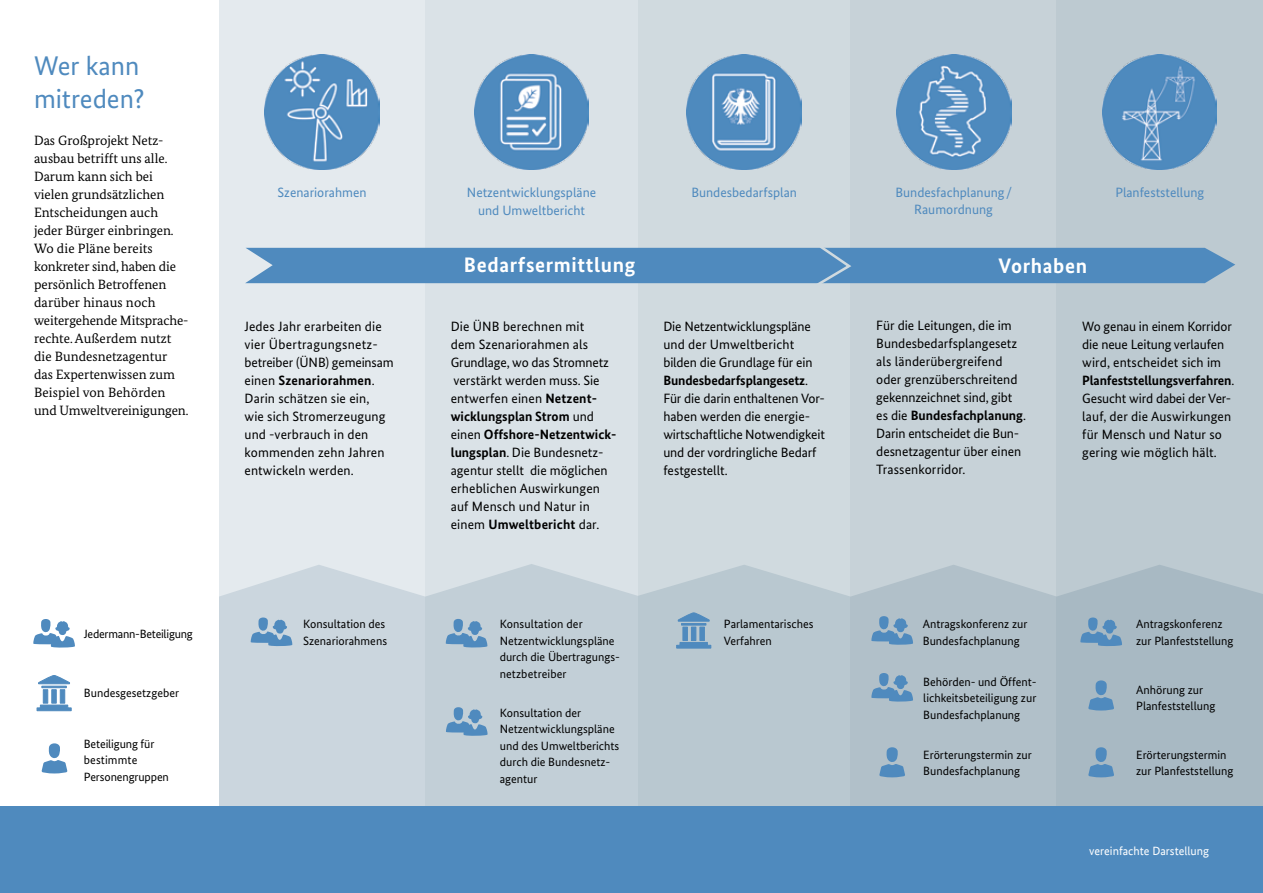
<style>
.page{position:relative;width:1263px;height:893px;background:#fff}
.page>*{position:absolute;margin:0;border:0;box-sizing:border-box;transform-origin:0 0}
.t1{font:27px/32.4px "Bundes Sans";color:#4f8abe}
.t2{font:700 21px "Bundes Sans";letter-spacing:.03em;color:#fff}
.t3{font:13.5px/18px "Bundes Sans";color:#000}
.t4{font:13.5px/18px "Bundes Serif";color:#000}
.t5{font:13.5px/18px "Bundes Sans";color:#4f8abe;text-align:center}
.t6{font:12px/16.5px "Bundes Sans";color:#000}
.t7{font:12px "Bundes Sans Office";color:#fff}
.t8{font:12px "Bundes Sans";letter-spacing:-.02em;color:#000}
.s1{font-weight:700}
</style>
<div class="page">
<div style="left:219px;top:0;width:206px;height:866px;background:#e4eaee"></div>
<div style="left:425px;top:0;width:213px;height:825px;background:#dae2e7"></div>
<div style="left:638px;top:0;width:212px;height:825px;background:#d0dadf"></div>
<div style="left:850px;top:0;width:207px;height:825px;background:#c7d2d8"></div>
<div style="left:1056px;top:0;width:207px;height:825px;background:#bdcad1"></div>
<svg style="left:219px;top:564px;width:1044px;height:242px;background:#bbc9d1"></svg>
<div style="left:0;top:806px;width:1263px;height:87px;background:#4f8abe"></div>
<img style="left:265px;top:55px;width:114px;height:114px">
<img style="left:474px;top:55px;width:115px;height:114px">
<img style="left:687px;top:55px;width:114px;height:114px">
<img style="left:896px;top:55px;width:115px;height:114px">
<img style="left:1102px;top:55px;width:115px;height:114px">
<svg style="left:250px;top:616px;width:43px;height:31px"></svg>
<svg style="left:33px;top:619px;width:42px;height:29px"></svg>
<svg style="left:445px;top:618px;width:43px;height:30px"></svg>
<svg style="left:677px;top:612px;width:33px;height:10px"></svg>
<hr style="left:681px;top:623px;width:25px;height:2px;background:#4f8abe">
<svg style="left:682px;top:627px;width:6px;height:14px"></svg>
<div style="left:691px;top:627px;width:5px;height:14px;background:#4f8abe"></div>
<svg style="left:699px;top:627px;width:6px;height:14px"></svg>
<svg style="left:676px;top:642px;width:36px;height:7px"></svg>
<svg style="left:1080px;top:616px;width:42px;height:31px"></svg>
<svg style="left:1087px;top:678px;width:29px;height:51px"></svg>
<svg style="left:1087px;top:745px;width:29px;height:51px"></svg>
<svg style="left:871px;top:672px;width:42px;height:30px"></svg>
<svg style="left:871px;top:615px;width:42px;height:30px"></svg>
<svg style="left:878px;top:745px;width:29px;height:51px"></svg>
<svg style="left:445px;top:706px;width:43px;height:30px"></svg>
<svg style="left:245px;top:247px;width:990px;height:37px;background:#5990c0"></svg>
<svg style="left:38px;top:675px;width:32px;height:10px"></svg>
<hr style="left:41px;top:686px;width:26px;height:2px;background:#4f8abe">
<div style="left:43px;top:689px;width:5px;height:14px;background:#4f8abe"></div>
<svg style="left:51px;top:689px;width:6px;height:14px"></svg>
<div style="left:60px;top:689px;width:5px;height:14px;background:#4f8abe"></div>
<svg style="left:36px;top:704px;width:36px;height:7px"></svg>
<svg style="left:41px;top:743px;width:27px;height:31px"></svg>
<h1 class="t1" style="left:34px;top:50px;width:112px">Wer kann mitreden?</h1>
<p class="t4" style="left:34px;top:132px;width:156px">Das Großprojekt Netz&shy;ausbau betrifft uns alle.<br>Darum kann sich bei vielen grundsätzlichen<br>Entscheidungen auch jeder Bürger einbringen.<br>Wo die Pläne bereits konkreter sind, haben die persönlich Betroffenen darüber hinaus noch weitergehende Mitsprache&shy;rechte. Außerdem nutzt die Bundesnetzagentur das Expertenwissen zum<br>Beispiel von Behörden und Umweltvereinigungen.</p>
<p class="t8" style="left:84px;top:626px;width:111px">Jedermann-Beteiligung</p>
<p class="t6" style="left:84px;top:684px;width:97px">Bundesgesetzgeber</p>
<p class="t6" style="left:84px;top:735px;width:87px">Beteiligung für bestimmte<br>Personengruppen</p>
<p class="t5" style="left:278px;top:183px;width:90px">Szenariorahmen</p>
<p class="t5" style="left:467px;top:183px;width:131px">Netzentwicklungspläne und Umweltbericht</p>
<p class="t5" style="left:895px;top:184px;width:118px;line-height:16.5px">Bundesfachplanung /<br>Raumordnung</p>
<p class="t5" style="left:691px;top:183px;width:107px">Bundesbedarfsplan</p>
<p class="t5" style="left:1115px;top:183px;width:91px">Planfeststellung</p>
<h2 class="t2" style="left:464px;top:252px;width:173px">Bedarfsermittlung</h2>
<h2 class="t2" style="left:999px;top:253px;width:90px">Vorhaben</h2>
<p class="t3" style="left:244px;top:317px;width:151px">Jedes Jahr erarbeiten die vier Übertragungsnetz&shy;betreiber (ÜNB) gemeinsam einen <span class="s1">Szenariorahmen</span>.<br>Darin schätzen sie ein,<br>wie sich Stromerzeugung und -verbrauch in den kommenden zehn Jahren entwickeln werden.</p>
<p class="t3" style="left:451px;top:317px;width:167px">Die ÜNB berechnen mit<br>dem Szenariorahmen als<br>Grundlage, wo das Stromnetz verstärkt werden muss. Sie entwerfen einen <span class="s1">Netzent&shy;wicklungsplan Strom</span> und einen <span class="s1">Offshore-Netzentwick&shy;lungsplan</span>. Die Bundesnetz&shy;agentur stellt die möglichen erheblichen Auswirkungen auf Mensch und Natur in einem <span class="s1">Umweltbericht</span> dar.</p>
<p class="t3" style="left:876px;top:317px;width:151px">Für die Leitungen, die im<br>Bundesbedarfsplangesetz als länderübergreifend oder grenzüberschreitend gekennzeichnet sind, gibt es die <span class="s1">Bundesfachplanung</span>.<br>Darin entscheidet die Bun&shy;desnetzagentur über einen<br>Trassenkorridor.</p>
<p class="t3" style="left:1082px;top:317px;width:154px">Wo genau in einem Korridor die neue Leitung verlaufen wird, entscheidet sich im<br><span class="s1">Planfeststellungsverfahren</span>.<br>Gesucht wird dabei der Ver&shy;lauf, der die Auswirkungen für Mensch und Natur so gering wie möglich hält.</p>
<p class="t3" style="left:663px;top:317px;width:163px">Die Netzentwicklungspläne und der Umweltbericht bilden die Grundlage für ein<br><span class="s1">Bundesbedarfsplangesetz</span>.<br>Für die darin enthaltenen Vor&shy;haben werden die energie&shy;wirtschaftliche Notwendigkeit und der vordringliche Bedarf festgestellt.</p>
<p class="t6" style="left:303px;top:616px;width:85px">Konsultation des<br>Szenariorahmens</p>
<p class="t6" style="left:500px;top:616px;width:122px">Konsultation der<br>Netzentwicklungspläne durch die Übertragungs&shy;netzbetreiber</p>
<p class="t6" style="left:724px;top:616px;width:91px">Parlamentarisches<br>Verfahren</p>
<p class="t6" style="left:500px;top:704px;width:121px">Konsultation der<br>Netzentwicklungspläne und des Umweltberichts durch die Bundesnetz&shy;agentur</p>
<p class="t6" style="left:923px;top:616px;width:106px">Antragskonferenz zur<br>Bundesfachplanung</p>
<p class="t6" style="left:923px;top:673px;width:115px;text-align:justify">Behörden- und Öffent&shy;lichkeitsbeteiligung zur Bundesfachplanung</p>
<p class="t6" style="left:923px;top:746px;width:110px">Erörterungstermin zur<br>Bundesfachplanung</p>
<p class="t6" style="left:1136px;top:616px;width:99px">Antragskonferenz zur Planfeststellung</p>
<p class="t6" style="left:1136px;top:681px;width:81px">Anhörung zur<br>Planfeststellung</p>
<p class="t6" style="left:1136px;top:746px;width:99px">Erörterungstermin zur Planfeststellung</p>
<p class="t7" style="left:1089px;top:844px;width:121px">vereinfachte Darstellung</p>
</div>
